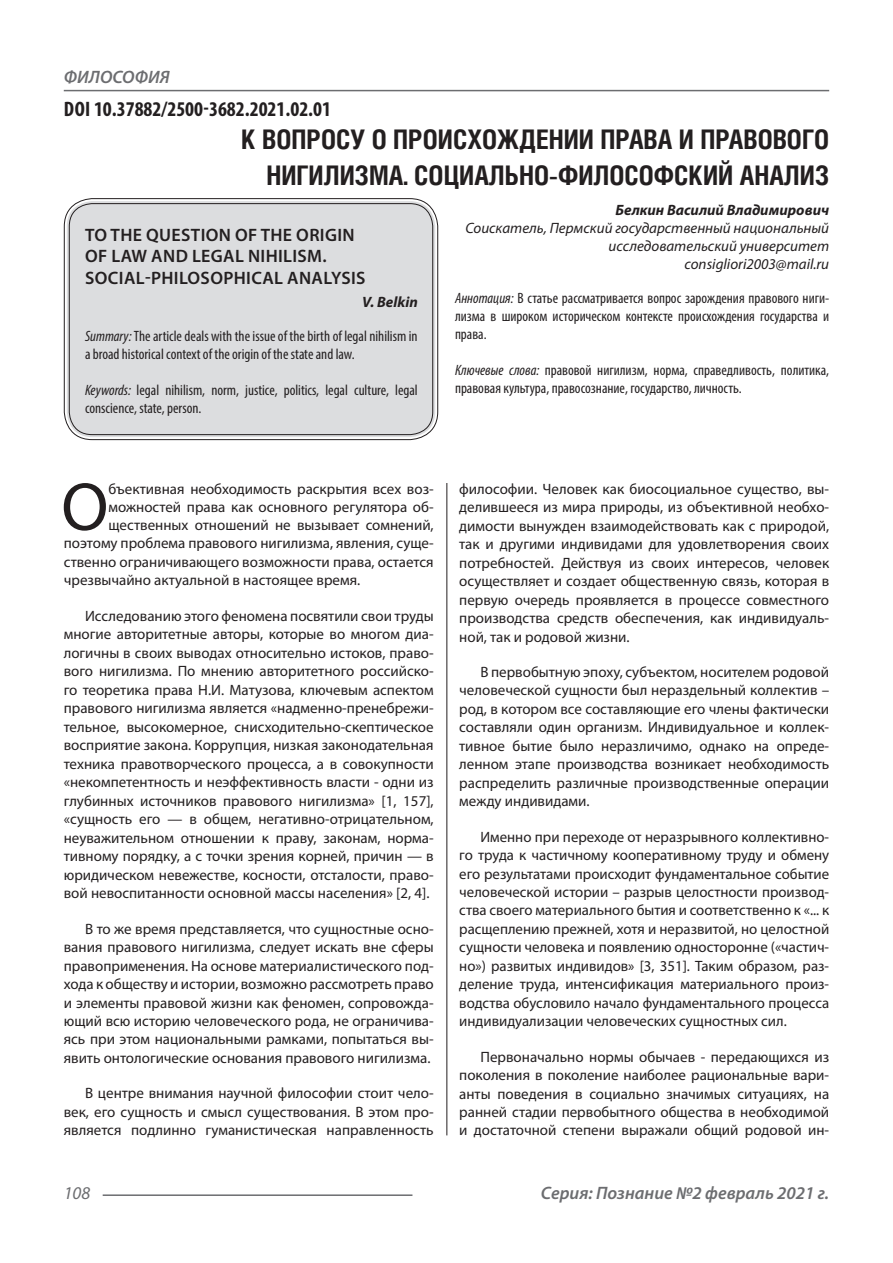
<style>
.page{position:relative;width:893px;height:1263px;background:#fff}
.page>*{position:absolute;margin:0;border:0;box-sizing:border-box;transform-origin:0 0}
.Статья_текст_первый{font:68.4px "Myriad Pro";color:#231f20}
.Статья_название{font:700 27px/36px "Helios Cond C";color:#231f20;text-align:right}
.ДОИ{font:700 condensed 21px "Myriad Pro";color:#231f20}
.Статья_название_англ{font:600 18px "Myriad Pro";letter-spacing:.02em;color:#231f20}
.t1{font:italic 600 18px "Myriad Pro";color:#6c6d70}
.t2{font:italic 18px "Myriad Pro";color:#6c6d70}
.Статья_текст{font:15px/18.5px "Myriad Pro";color:#231f20;text-align:justify}
.Статья_текст_первый-2{font:15px "Myriad Pro";color:#231f20}
.Статья_аннотация_тек{font:condensed 15px/18px "Myriad Pro";color:#231f20;text-align:justify}
.Статья_аннотация_анг{font:condensed 15px/18px "Myriad Pro";color:#231f20}
.Статья_автор_инфо{font:italic 15px/18px "Myriad Pro";color:#231f20;text-align:right}
.Статья_автор_фио_рус{font:italic 700 15px "Myriad Pro";color:#231f20}
.Статья_автор_англ{font:italic 700 15px "Myriad Pro";color:#231f20}
.s1{font-style:italic}
</style>
<div class="page">
<hr style="left:446px;top:128px;width:1px;height:1007px;background:#231f20">
<hr style="left:103px;top:1194px;width:309px;height:2px;background:#6c6d70">
<hr style="left:64px;top:90px;width:765px;height:1px;background:#6c6d70">
<div style="left:441px;top:128px;width:10px;height:355px;background:#fff"></div>
<div style="left:67px;top:201px;width:368px;height:236px;background:#dcdddf;border-radius:26px"></div>
<div style="left:64px;top:198px;width:374px;height:242px;border:1px solid #231f20;border-radius:28px"></div>
<div style="left:69px;top:203px;width:364px;height:232px;border:1px solid #231f20;border-radius:23px"></div>
<p class="t1" style="left:64px;top:66px;width:107px">ФИЛОСОФИЯ</p>
<p class="ДОИ" style="left:64px;top:96px;width:269px">DOI 10.37882/2500-3682.2021.02.01</p>
<p class="Статья_название" style="left:241px;top:121px;width:589px">К ВОПРОСУ О ПРОИСХОЖДЕНИИ ПРАВА И ПРАВОВОГО<br>НИГИЛИЗМА. СОЦИАЛЬНО-ФИЛОСОФСКИЙ АНАЛИЗ</p>
<p class="Статья_автор_фио_рус" style="left:616px;top:200px;width:215px">Белкин Василий Владимирович</p>
<p class="Статья_автор_инфо" style="left:465px;top:218px;width:365px">Соискатель, Пермский государственный национальный исследовательский университет</p>
<p class="Статья_автор_инфо" style="left:685px;top:254px;width:146px">consigliori2003@mail.ru</p>
<p class="Статья_аннотация_тек" style="left:455px;top:288px;width:376px"><span class="s1">Аннотация:</span> В статье рассматривается вопрос зарождения правового ниги&shy;лизма в широком историческом контексте происхождения государства и права.</p>
<p class="Статья_аннотация_тек" style="left:455px;top:360px;width:376px"><span class="s1">Ключевые слова:</span> правовой нигилизм, норма, справедливость, политика, правовая культура, правосознание, государство, личность.</p>
<p class="Статья_название_англ" style="left:85px;top:223px;width:271px">TO THE QUESTION OF THE ORIGIN</p>
<p class="Статья_название_англ" style="left:85px;top:245px;width:243px">OF LAW AND LEGAL NIHILISM.</p>
<p class="Статья_название_англ" style="left:85px;top:266px;width:282px">SOCIAL-PHILOSOPHICAL ANALYSIS</p>
<p class="Статья_автор_англ" style="left:362px;top:292px;width:57px">V. Belkin</p>
<p class="Статья_аннотация_анг" style="left:85px;top:327px;width:334px"><span class="s1">Summary:</span> The article deals with the issue of the birth of legal nihilism in a broad historical context of the origin of the state and law.</p>
<p class="Статья_аннотация_анг" style="left:85px;top:381px;width:334px"><span class="s1">Keywords:</span> legal nihilism, norm, justice, politics, legal culture, legal conscience, state, person.</p>
<p class="Статья_текст_первый" style="left:61px;top:465px;width:49px">О</p>
<p class="Статья_текст_первый-2" style="left:108px;top:480px;width:327px">бъективная необходимость раскрытия всех воз-</p>
<p class="Статья_текст_первый-2" style="left:108px;top:498px;width:327px">можностей права как основного регулятора об-</p>
<p class="Статья_текст_первый-2" style="left:108px;top:516px;width:327px">щественных отношений не вызывает сомнений,</p>
<p class="Статья_текст_первый-2" style="left:64px;top:534px;width:371px">поэтому проблема правового нигилизма, явления, суще-</p>
<p class="Статья_текст_первый-2" style="left:64px;top:553px;width:371px">ственно ограничивающего возможности права, остается</p>
<p class="Статья_текст_первый-2" style="left:64px;top:571px;width:298px">чрезвычайно актуальной в настоящее время.</p>
<p class="Статья_текст" style="left:64px;top:606px;width:371px;text-indent:21px">Исследованию этого феномена посвятили свои труды многие авторитетные авторы, которые во многом диа&shy;логичны в своих выводах относительно истоков, право&shy;вого нигилизма. По мнению авторитетного российско&shy;го теоретика права Н.И. Матузова, ключевым аспектом правового нигилизма является «надменно-пренебрежи&shy;тельное, высокомерное, снисходительно-скептическое восприятие закона. Коррупция, низкая законодательная техника правотворческого процесса, а в совокупности «некомпетентность и неэффективность власти - одни из глубинных источников правового нигилизма» [1, 157], «сущность его — в общем, негативно-отрицательном, неуважительном отношении к праву, законам, норма&shy;тивному порядку, а с точки зрения корней, причин — в юридическом невежестве, косности, отсталости, право&shy;вой невоспитанности основной массы населения» [2, 4].</p>
<p class="Статья_текст" style="left:64px;top:919px;width:371px;text-indent:21px">В то же время представляется, что сущностные осно&shy;вания правового нигилизма, следует искать вне сферы правоприменения. На основе материалистического под&shy;хода к обществу и истории, возможно рассмотреть право и элементы правовой жизни как феномен, сопровожда&shy;ющий всю историю человеческого рода, не ограничива&shy;ясь при этом национальными рамками, попытаться вы&shy;явить онтологические основания правового нигилизма.</p>
<p class="Статья_текст" style="left:64px;top:1084px;width:371px;text-indent:21px">В центре внимания научной философии стоит чело&shy;век, его сущность и смысл существования. В этом про&shy;является подлинно гуманистическая направленность</p>
<p class="Статья_текст" style="left:459px;top:479px;width:371px">философии. Человек как биосоциальное существо, вы&shy;делившееся из мира природы, из объективной необхо&shy;димости вынужден взаимодействовать как с природой, так и другими индивидами для удовлетворения своих потребностей. Действуя из своих интересов, человек осуществляет и создает общественную связь, которая в первую очередь проявляется в процессе совместного производства средств обеспечения, как индивидуаль&shy;ной, так и родовой жизни.</p>
<p class="Статья_текст" style="left:459px;top:662px;width:371px;text-indent:21px">В первобытную эпоху, субъектом, носителем родовой человеческой сущности был нераздельный коллектив – род, в котором все составляющие его члены фактически составляли один организм. Индивидуальное и коллек&shy;тивное бытие было неразличимо, однако на опреде&shy;ленном этапе производства возникает необходимость распределить различные производственные операции между индивидами.</p>
<p class="Статья_текст" style="left:459px;top:827px;width:371px;text-indent:21px">Именно при переходе от неразрывного коллективно&shy;го труда к частичному кооперативному труду и обмену его результатами происходит фундаментальное событие человеческой истории – разрыв целостности производ&shy;ства своего материального бытия и соответственно к «... к расщеплению прежней, хотя и неразвитой, но целостной сущности человека и появлению односторонне («частич&shy;но») развитых индивидов» [3, 351]. Таким образом, раз&shy;деление труда, интенсификация материального произ&shy;водства обусловило начало фундаментального процесса индивидуализации человеческих сущностных сил.</p>
<p class="Статья_текст" style="left:459px;top:1047px;width:371px;text-indent:21px">Первоначально нормы обычаев - передающихся из поколения в поколение наиболее рациональные вари&shy;анты поведения в социально значимых ситуациях, на ранней стадии первобытного общества в необходимой и достаточной степени выражали общий родовой ин-</p>
<p class="t2" style="left:64px;top:1182px;width:28px">108</p>
<p class="t1" style="left:541px;top:1182px;width:290px">Серия: Познание №2 февраль 2021 г.</p>
</div>
